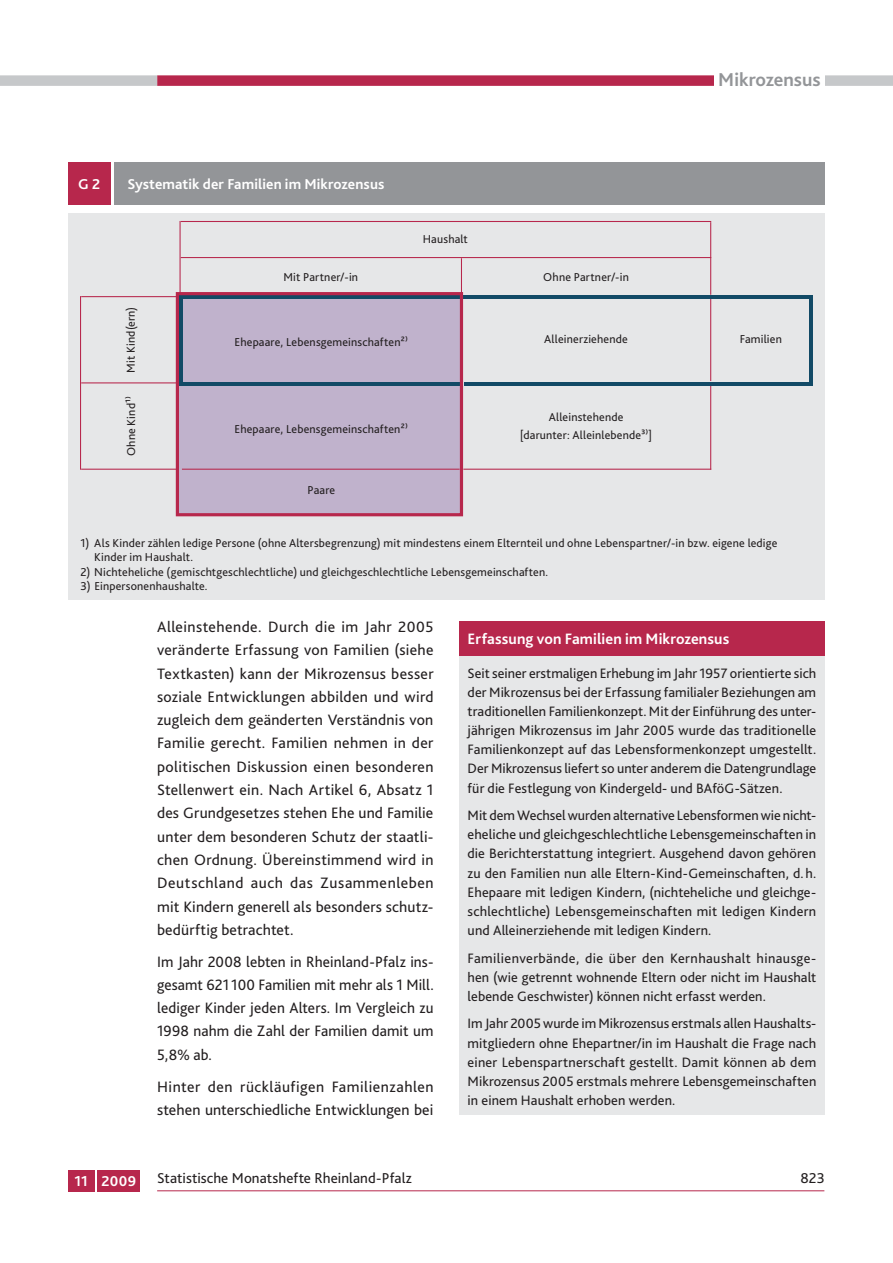
<style>
.page{position:relative;width:893px;height:1263px;background:#fff}
.page>*{position:absolute;margin:0;border:0;box-sizing:border-box;transform-origin:0 0}
.t1{font:700 19.5px "Bliss 2";letter-spacing:.005em;color:#939598}
.t2{font:15.75px/23.2px "Bliss 2";letter-spacing:.01em;color:#231f20;text-align:justify}
.t3{font:700 15.75px "Bliss 2";letter-spacing:.005em;color:#fff}
.t4{font:700 15px "Bliss 2";letter-spacing:.01em;color:#fff}
.t5{font:15px "Bliss 2";letter-spacing:.005em;color:#231f20}
.t6{font:14.25px/19px "Bliss 2";letter-spacing:.01em;color:#231f20;text-align:justify}
.t7{font:12px/17.7px "Bliss 2";letter-spacing:.015em;color:#231f20;text-align:center}
</style>
<div class="page">
<div style="left:157px;top:75px;width:668px;height:11px;background:#b7274c"></div>
<div style="left:0;top:75px;width:157px;height:11px;background:#c6c8ca"></div>
<hr style="left:157px;top:1190px;width:667px;height:1px;background:#b7274c">
<div style="left:825px;top:75px;width:68px;height:11px;background:#c6c8ca"></div>
<div style="left:714px;top:60px;width:111px;height:26px;background:#fff"></div>
<div style="left:68px;top:1170px;width:26px;height:21px;background:#b7274c"></div>
<div style="left:98px;top:1170px;width:42px;height:21px;background:#b7274c"></div>
<div style="left:68px;top:162px;width:42px;height:43px;background:#b7274c"></div>
<div style="left:115px;top:162px;width:710px;height:43px;background:#939598"></div>
<div style="left:68px;top:213px;width:757px;height:387px;background:#e6e7e8"></div>
<div style="left:179px;top:297px;width:282px;height:216px;background:#c0b2cc"></div>
<hr style="left:180px;top:221px;width:1px;height:73px;background:#b7274c">
<hr style="left:82px;top:296px;width:96px;height:1px;background:#b7274c">
<hr style="left:82px;top:382px;width:96px;height:1px;background:#b7274c">
<hr style="left:461px;top:259px;width:1px;height:35px;background:#b7274c">
<hr style="left:179px;top:382px;width:281px;height:3px;background:#124a66">
<hr style="left:710px;top:223px;width:1px;height:71px;background:#b7274c">
<hr style="left:179px;top:295px;width:3px;height:87px;background:#124a66">
<hr style="left:82px;top:469px;width:96px;height:1px;background:#b7274c">
<hr style="left:182px;top:469px;width:277px;height:1px;background:#b7274c">
<hr style="left:710px;top:299px;width:1px;height:82px;background:#b7274c">
<hr style="left:710px;top:385px;width:1px;height:84px;background:#b7274c">
<hr style="left:80px;top:297px;width:1px;height:172px;background:#b7274c">
<hr style="left:809px;top:299px;width:3px;height:86px;background:#124a66">
<hr style="left:181px;top:221px;width:530px;height:1px;background:#b7274c">
<hr style="left:181px;top:257px;width:530px;height:1px;background:#b7274c">
<hr style="left:182px;top:295px;width:630px;height:4px;background:#124a66">
<hr style="left:464px;top:382px;width:348px;height:3px;background:#124a66">
<hr style="left:464px;top:469px;width:247px;height:1px;background:#b7274c">
<div style="left:176px;top:292px;width:287px;height:224px;border:3px solid #b7274c"></div>
<div style="left:459px;top:622px;width:366px;height:493px;background:#e6e7e8"></div>
<div style="left:459px;top:622px;width:366px;height:34px;background:#b7274c"></div>
<p class="t4" style="left:78px;top:178px;width:23px">G 2</p>
<p class="t4" style="left:127px;top:178px;width:259px">Systematik der Familien im Mikrozensus</p>
<p class="t7" style="left:124px;top:373px;width:68px;rotate:-90deg">Mit Kind(ern)</p>
<p class="t7" style="left:124px;top:456px;width:62px;rotate:-90deg">Ohne Kind¹⁾</p>
<p class="t7" style="left:283px;top:269px;width:76px">Mit Partner/-in</p>
<p class="t7" style="left:423px;top:232px;width:47px">Haushalt</p>
<p class="t7" style="left:235px;top:335px;width:175px">Ehepaare, Lebensgemeinschaften²⁾</p>
<p class="t7" style="left:235px;top:421px;width:175px">Ehepaare, Lebensgemeinschaften²⁾</p>
<p class="t7" style="left:307px;top:483px;width:29px">Paare</p>
<p class="t7" style="left:543px;top:269px;width:87px">Ohne Partner/-in</p>
<p class="t7" style="left:544px;top:332px;width:85px">Alleinerziehende</p>
<p class="t7" style="left:520px;top:410px;width:133px">Alleinstehende<br>[darunter: Alleinlebende³⁾]</p>
<p class="t1" style="left:718px;top:72px;width:104px">Mikrozensus</p>
<p class="t7" style="left:740px;top:332px;width:44px">Familien</p>
<p class="t7" style="left:94px;top:537px;width:684px;line-height:14.4px;text-align:left;text-indent:-14px">1) Als Kinder zählen ledige Persone (ohne Altersbegrenzung) mit mindestens einem Elternteil und ohne Lebenspartner/-in bzw. eigene ledige<br>Kinder im Haushalt.</p>
<p class="t7" style="left:80px;top:564px;width:469px">2) Nichteheliche (gemischtgeschlechtliche) und gleichgeschlechtliche Lebensgemeinschaften.</p>
<p class="t7" style="left:81px;top:579px;width:129px">3) Einpersonenhaushalte.</p>
<p class="t4" style="left:74px;top:1175px;width:63px">11 2009</p>
<p class="t2" style="left:157px;top:617px;width:278px">Alleinstehende. Durch die im Jahr 2005 veränderte Erfassung von Familien (siehe Textkasten) kann der Mikrozensus besser soziale Entwicklungen abbilden und wird zugleich dem geänderten Verständnis von Familie gerecht. Familien nehmen in der politischen Diskussion einen besonderen Stellenwert ein. Nach Artikel 6, Absatz 1 des Grundgesetzes stehen Ehe und Familie unter dem besonderen Schutz der staatli&shy;chen Ordnung. Übereinstimmend wird in Deutschland auch das Zusammenleben mit Kindern generell als besonders schutz&shy;bedürftig betrachtet.</p>
<p class="t2" style="left:157px;top:952px;width:278px">Im Jahr 2008 lebten in Rheinland-Pfalz ins&shy;gesamt 621 100 Familien mit mehr als 1 Mill. lediger Kinder jeden Alters. Im Vergleich zu 1998 nahm die Zahl der Familien damit um 5,8% ab.</p>
<p class="t2" style="left:157px;top:1077px;width:278px">Hinter den rückläufigen Familienzahlen stehen unterschiedliche Entwicklungen bei</p>
<p class="t3" style="left:468px;top:633px;width:263px">Erfassung von Familien im Mikrozensus</p>
<p class="t6" style="left:468px;top:665px;width:350px">Seit seiner erstmaligen Erhebung im Jahr 1957 orientierte sich der Mikrozensus bei der Erfassung familialer Beziehungen am traditionellen Familienkonzept. Mit der Einführung des unter&shy;jährigen Mikrozensus im Jahr 2005 wurde das traditionelle Familienkonzept auf das Lebensformenkonzept umgestellt.<br>Der Mikrozensus liefert so unter anderem die Datengrundlage für die Festlegung von Kindergeld- und BAföG-Sätzen.</p>
<p class="t6" style="left:468px;top:808px;width:350px">Mit dem Wechsel wurden alternative Lebensformen wie nicht&shy;eheliche und gleichgeschlechtliche Lebensgemeinschaften in die Berichterstattung integriert. Ausgehend davon gehören zu den Familien nun alle Eltern-Kind-Gemeinschaften, d. h.<br>Ehepaare mit ledigen Kindern, (nichteheliche und gleichge&shy;schlechtliche) Lebensgemeinschaften mit ledigen Kindern und Alleinerziehende mit ledigen Kindern.</p>
<p class="t6" style="left:468px;top:950px;width:350px">Familienverbände, die über den Kernhaushalt hinausge&shy;hen (wie getrennt wohnende Eltern oder nicht im Haushalt lebende Geschwister) können nicht erfasst werden.</p>
<p class="t6" style="left:468px;top:1016px;width:350px">Im Jahr 2005 wurde im Mikrozensus erstmals allen Haushalts&shy;mitgliedern ohne Ehepartner/in im Haushalt die Frage nach einer Lebenspartnerschaft gestellt. Damit können ab dem Mikrozensus 2005 erstmals mehrere Lebensgemeinschaften in einem Haushalt erhoben werden.</p>
<p class="t5" style="left:157px;top:1174px;width:256px">Statistische Monatshefte Rheinland-Pfalz</p>
<p class="t5" style="left:800px;top:1174px;width:26px">823</p>
</div>
